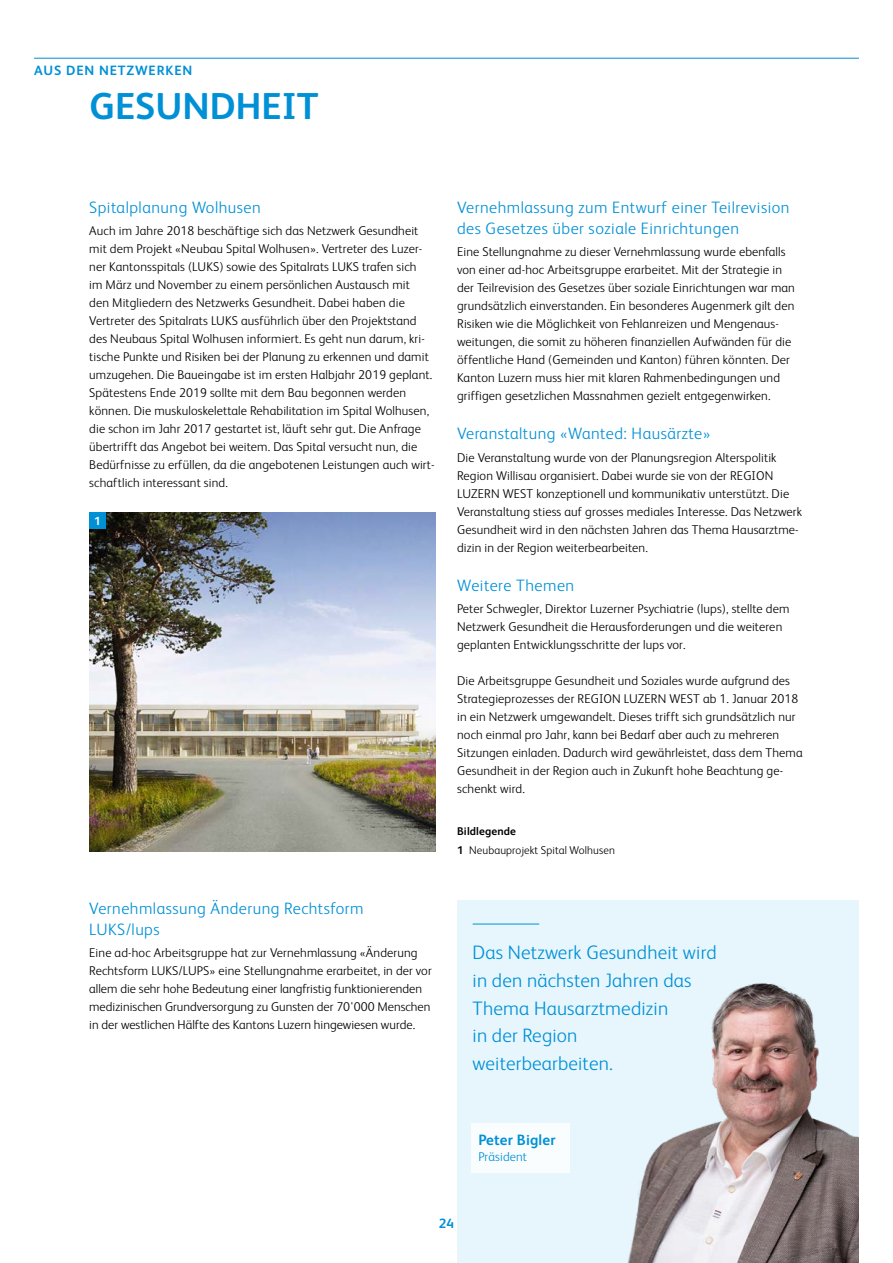
<style>
.page{position:relative;width:893px;height:1263px;background:#fff}
.page>*{position:absolute;margin:0;border:0;box-sizing:border-box;transform-origin:0 0}
.t1{font:700 37.5px "FS Albert";color:#0090d6}
.t2{font:300 19.5px/27.8px "FS Albert";letter-spacing:.01em;color:#0090d6}
.t3{font:300 16.5px/21px "FS Albert";letter-spacing:.03em;color:#0090d6}
.t4{font:700 15px "FS Albert";letter-spacing:.01em;color:#0090d6}
.t5{font:700 13.5px "FS Albert";letter-spacing:.06em;color:#0090d6}
.t6{font:300 12.75px/18px "FS Albert";letter-spacing:.01em;color:#000}
.t7{font:300 12.75px "FS Albert";letter-spacing:.01em;color:#0090d6}
.t8{font:700 11.7px "FS Albert";color:#fff}
.t9{font:300 11.25px/19.5px "FS Albert";letter-spacing:.01em;color:#000}
.s1{font-weight:700}
</style>
<div class="page">
<hr style="left:34px;top:58px;width:825px;height:1px;background:#0090d6">
<div style="left:457px;top:900px;width:402px;height:363px;background:#e7f6fd"></div>
<img style="left:627px;top:983px;width:232px;height:280px">
<div style="left:471px;top:1123px;width:99px;height:49px;background:#fff"></div>
<img style="left:89px;top:512px;width:347px;height:340px">
<div style="left:89px;top:512px;width:16px;height:17px;background:#0090d6"></div>
<hr style="left:473px;top:924px;width:66px;height:1px;background:#0090d6">
<p class="t5" style="left:34px;top:61px;width:160px">AUS DEN NETZWERKEN</p>
<h1 class="t1" style="left:90px;top:80px;width:230px">GESUNDHEIT</h1>
<p class="t3" style="left:89px;top:196px;width:173px">Spitalplanung Wolhusen</p>
<p class="t6" style="left:89px;top:221px;width:347px">Auch im Jahre 2018 beschäftige sich das Netzwerk Gesundheit mit dem Projekt «Neubau Spital Wolhusen». Vertreter des Luzer&shy;ner Kantonsspitals (LUKS) sowie des Spitalrats LUKS trafen sich<br>im März und November zu einem persönlichen Austausch mit<br>den Mitgliedern des Netzwerks Gesundheit. Dabei haben die Vertreter des Spitalrats LUKS ausführlich über den Projektstand des Neubaus Spital Wolhusen informiert. Es geht nun darum, kri&shy;tische Punkte und Risiken bei der Planung zu erkennen und damit umzugehen. Die Baueingabe ist im ersten Halbjahr 2019 geplant.<br>Spätestens Ende 2019 sollte mit dem Bau begonnen werden können. Die muskuloskelettale Rehabilitation im Spital Wolhusen, die schon im Jahr 2017 gestartet ist, läuft sehr gut. Die Anfrage übertrifft das Angebot bei weitem. Das Spital versucht nun, die Bedürfnisse zu erfüllen, da die angebotenen Leistungen auch wirt&shy;schaftlich interessant sind.</p>
<p class="t8" style="left:94px;top:513px;width:8px">1</p>
<p class="t3" style="left:89px;top:897px;width:276px">Vernehmlassung Änderung Rechtsform<br>LUKS/lups</p>
<p class="t6" style="left:89px;top:943px;width:344px">Eine ad-hoc Arbeitsgruppe hat zur Vernehmlassung «Änderung Rechtsform LUKS/LUPS» eine Stellungnahme erarbeitet, in der vor allem die sehr hohe Bedeutung einer langfristig funktionierenden medizinischen Grundversorgung zu Gunsten der 70'000 Menschen in der westlichen Hälfte des Kantons Luzern hingewiesen wurde.</p>
<p class="t3" style="left:457px;top:196px;width:334px">Vernehmlassung zum Entwurf einer Teilrevision des Gesetzes über soziale Einrichtungen</p>
<p class="t6" style="left:457px;top:242px;width:339px">Eine Stellungnahme zu dieser Vernehmlassung wurde ebenfalls von einer ad-hoc Arbeitsgruppe erarbeitet. Mit der Strategie in der Teilrevision des Gesetzes über soziale Einrichtungen war man grundsätzlich einverstanden. Ein besonderes Augenmerk gilt den Risiken wie die Möglichkeit von Fehlanreizen und Mengenaus&shy;weitungen, die somit zu höheren finanziellen Aufwänden für die öffentliche Hand (Gemeinden und Kanton) führen könnten. Der Kanton Luzern muss hier mit klaren Rahmenbedingungen und griffigen gesetzlichen Massnahmen gezielt entgegenwirken.</p>
<p class="t3" style="left:457px;top:422px;width:255px">Veranstaltung «Wanted: Hausärzte»</p>
<p class="t6" style="left:457px;top:448px;width:346px">Die Veranstaltung wurde von der Planungsregion Alterspolitik Region Willisau organisiert. Dabei wurde sie von der REGION LUZERN WEST konzeptionell und kommunikativ unterstützt. Die Veranstaltung stiess auf grosses mediales Interesse. Das Netzwerk Gesundheit wird in den nächsten Jahren das Thema Hausarztme&shy;dizin in der Region weiterbearbeiten.</p>
<p class="t3" style="left:457px;top:574px;width:119px">Weitere Themen</p>
<p class="t6" style="left:457px;top:599px;width:334px">Peter Schwegler, Direktor Luzerner Psychiatrie (lups), stellte dem<br>Netzwerk Gesundheit die Herausforderungen und die weiteren geplanten Entwicklungsschritte der lups vor.</p>
<p class="t6" style="left:457px;top:671px;width:347px">Die Arbeitsgruppe Gesundheit und Soziales wurde aufgrund des Strategieprozesses der REGION LUZERN WEST ab 1. Januar 2018 in ein Netzwerk umgewandelt. Dieses trifft sich grundsätzlich nur noch einmal pro Jahr, kann bei Bedarf aber auch zu mehreren Sitzungen einladen. Dadurch wird gewährleistet, dass dem Thema Gesundheit in der Region auch in Zukunft hohe Beachtung ge&shy;schenkt wird.</p>
<p class="t9" style="left:457px;top:820px;width:159px"><span class="s1">Bildlegende<br>1</span> Neubauprojekt Spital Wolhusen</p>
<h2 class="t2" style="left:473px;top:937px;width:246px">Das Netzwerk Gesundheit wird in den nächsten Jahren das<br>Thema Hausarztmedizin<br>in der Region weiterbearbeiten.</h2>
<p class="t4" style="left:478px;top:1129px;width:79px">Peter Bigler</p>
<p class="t7" style="left:478px;top:1148px;width:50px">Präsident</p>
<p class="t5" style="left:439px;top:1214px;width:17px">24</p>
</div>
